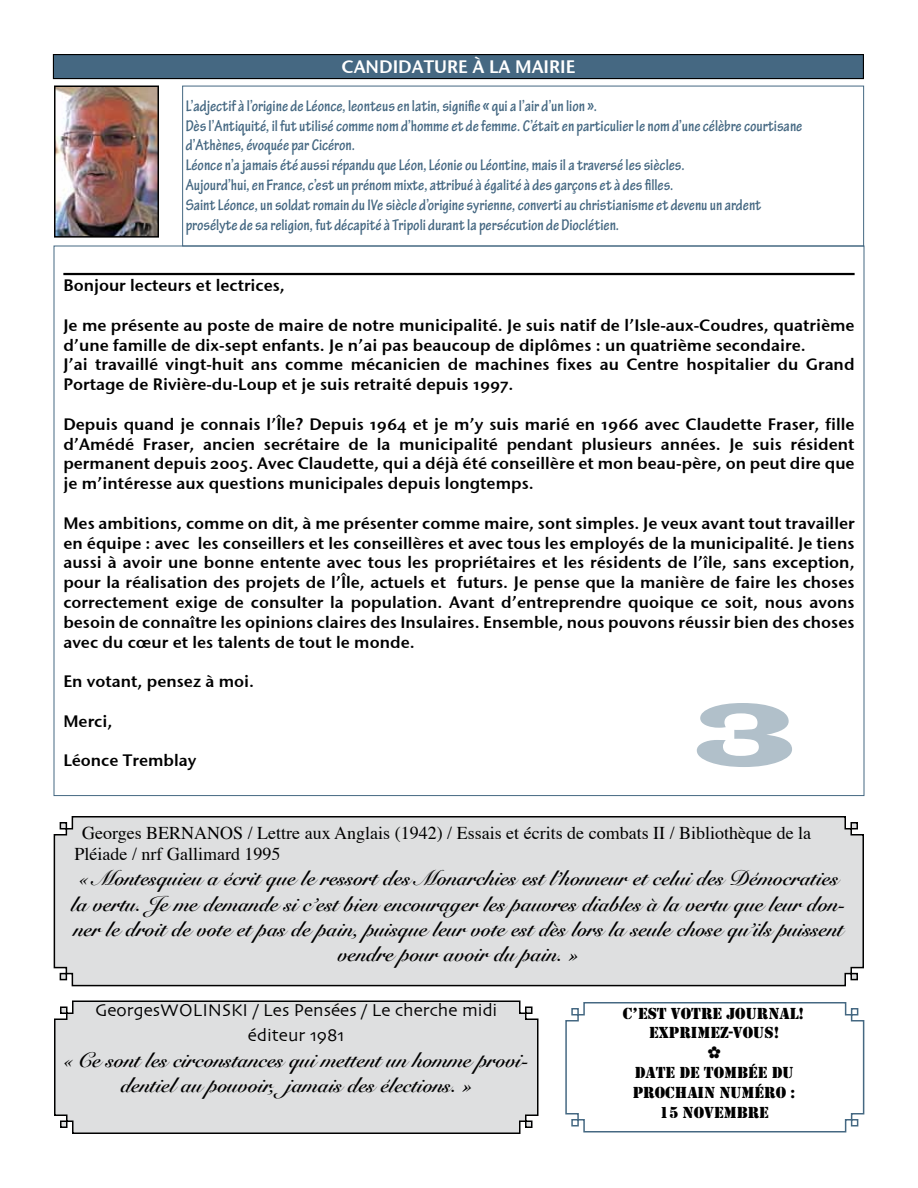
<style>
.page{position:relative;width:918px;height:1188px;background:#fff}
.page>*{position:absolute;margin:0;border:0;box-sizing:border-box;transform-origin:0 0}
.t1{font:90px "Latin Wide";color:#b1c0ca}
.t2{font:700 21px/25.2px "Snell Roundhand";color:#000;text-align:center}
.t3{font:18px/21.6px "Times";color:#000}
.t4{font:18px/25.2px "Skia";color:#000;text-align:center}
.t5{font:18px "Stone Sans Sem ITCTT Semi";color:#fff}
.t6{font:16.5px/19.8px "Stone Sans Sem OSITCTT Semi";color:#000;text-align:justify}
.t7{font:700 condensed 16.5px/19.8px "Tekton Pro";color:#456882}
.t8{font:16.5px/19.8px "Stencil";color:#000;text-align:center}
</style>
<div class="page">
<img style="left:57px;top:89px;width:99px;height:146px">
<div style="left:54px;top:86px;width:105px;height:152px;border:2px solid #000"></div>
<div style="left:182px;top:86px;width:682px;height:160px;border:1px solid #456882"></div>
<hr style="left:63px;top:273px;width:792px;height:2px;background:#000">
<div style="left:53px;top:55px;width:810px;height:24px;background:#456882"></div>
<div style="left:53px;top:54px;width:811px;height:25px;border:1px solid #000"></div>
<div style="left:54px;top:1000px;width:485px;height:134px;background:#dedfe0"></div>
<div style="left:53px;top:816px;width:811px;height:171px;background:#dedfe0"></div>
<svg style="left:565px;top:1002px;width:300px;height:131px"></svg>
<p class="t5" style="left:342px;top:51px;width:235px">CANDIDATURE À LA MAIRIE</p>
<p class="t7" style="left:186px;top:96px;width:618px">L’adjectif à l’origine de Léonce, leonteus en latin, signifie « qui a l’air d’un lion ».<br>Dès l’Antiquité, il fut utilisé comme nom d’homme et de femme. C’était en particulier le nom d’une célèbre courtisane d’Athènes, évoquée par Cicéron.<br>Léonce n’a jamais été aussi répandu que Léon, Léonie ou Léontine, mais il a traversé les siècles.<br>Aujourd’hui, en France, c’est un prénom mixte, attribué à égalité à des garçons et à des filles.<br>Saint Léonce, un soldat romain du IVe siècle d’origine syrienne, converti au christianisme et devenu un ardent prosélyte de sa religion, fut décapité à Tripoli durant la persécution de Dioclétien.</p>
<p class="t6" style="left:63px;top:275px;width:223px">Bonjour lecteurs et lectrices,</p>
<p class="t6" style="left:63px;top:315px;width:793px;text-align:left">Je me présente au poste de maire de notre municipalité. Je suis natif de l’Isle-aux-Coudres, quatrième d’une famille de dix-sept enfants. Je n’ai pas beaucoup de diplômes : un quatrième secondaire.<br>J’ai travaillé vingt-huit ans comme mécanicien de machines fixes au Centre hospitalier du Grand Portage de Rivière-du-Loup et je suis retraité depuis 1997.</p>
<p class="t6" style="left:63px;top:414px;width:793px">Depuis quand je connais l’Île? Depuis 1964 et je m’y suis marié en 1966 avec Claudette Fraser, fille d’Amédé Fraser, ancien secrétaire de la municipalité pendant plusieurs années. Je suis résident permanent depuis 2005. Avec Claudette, qui a déjà été conseillère et mon beau-père, on peut dire que je m’intéresse aux questions municipales depuis longtemps.</p>
<p class="t6" style="left:63px;top:513px;width:793px">Mes ambitions, comme on dit, à me présenter comme maire, sont simples. Je veux avant tout travailler en équipe : avec les conseillers et les conseillères et avec tous les employés de la municipalité. Je tiens aussi à avoir une bonne entente avec tous les propriétaires et les résidents de l’île, sans exception, pour la réalisation des projets de l’Île, actuels et futurs. Je pense que la manière de faire les choses correctement exige de consulter la population. Avant d’entreprendre quoique ce soit, nous avons besoin de connaître les opinions claires des Insulaires. Ensemble, nous pouvons réussir bien des choses avec du cœur et les talents de tout le monde.</p>
<p class="t6" style="left:63px;top:671px;width:192px">En votant, pensez à moi.</p>
<p class="t6" style="left:63px;top:711px;width:51px">Merci,</p>
<p class="t6" style="left:63px;top:751px;width:135px">Léonce Tremblay</p>
<h1 class="t1" style="left:694px;top:678px;width:102px">3</h1>
<p class="t3" style="left:75px;top:820px;width:738px;text-indent:8px">Georges BERNANOS / Lettre aux Anglais (1942) / Essais et écrits de combats II / Bibliothèque de la<br>Pléiade / nrf Gallimard 1995</p>
<p class="t2" style="left:71px;top:866px;width:776px">« Montesquieu a écrit que le ressort des Monarchies est l’honneur et celui des Démocraties la vertu. Je me demande si c’est bien encourager les pauvres diables à la vertu que leur don&shy;ner le droit de vote et pas de pain, puisque leur vote est dès lors la seule chose qu’ils puissent vendre pour avoir du pain. »</p>
<p class="t8" style="left:623px;top:1004px;width:183px">C’EST VOTRE JOURNAL!<br>EXPRIMEZ-VOUS!</p>
<p class="t8" style="left:633px;top:1063px;width:164px">DATE DE TOMBÉE DU<br>PROCHAIN NUMÉRO :<br>15 NOVEMBRE</p>
<p class="t4" style="left:95px;top:999px;width:404px">GeorgesWOLINSKI / Les Pensées / Le cherche midi éditeur 1981</p>
<p class="t2" style="left:63px;top:1048px;width:467px">« Ce sont les circonstances qui mettent un homme provi&shy;dentiel au pouvoir, jamais des élections. »</p>
</div>
